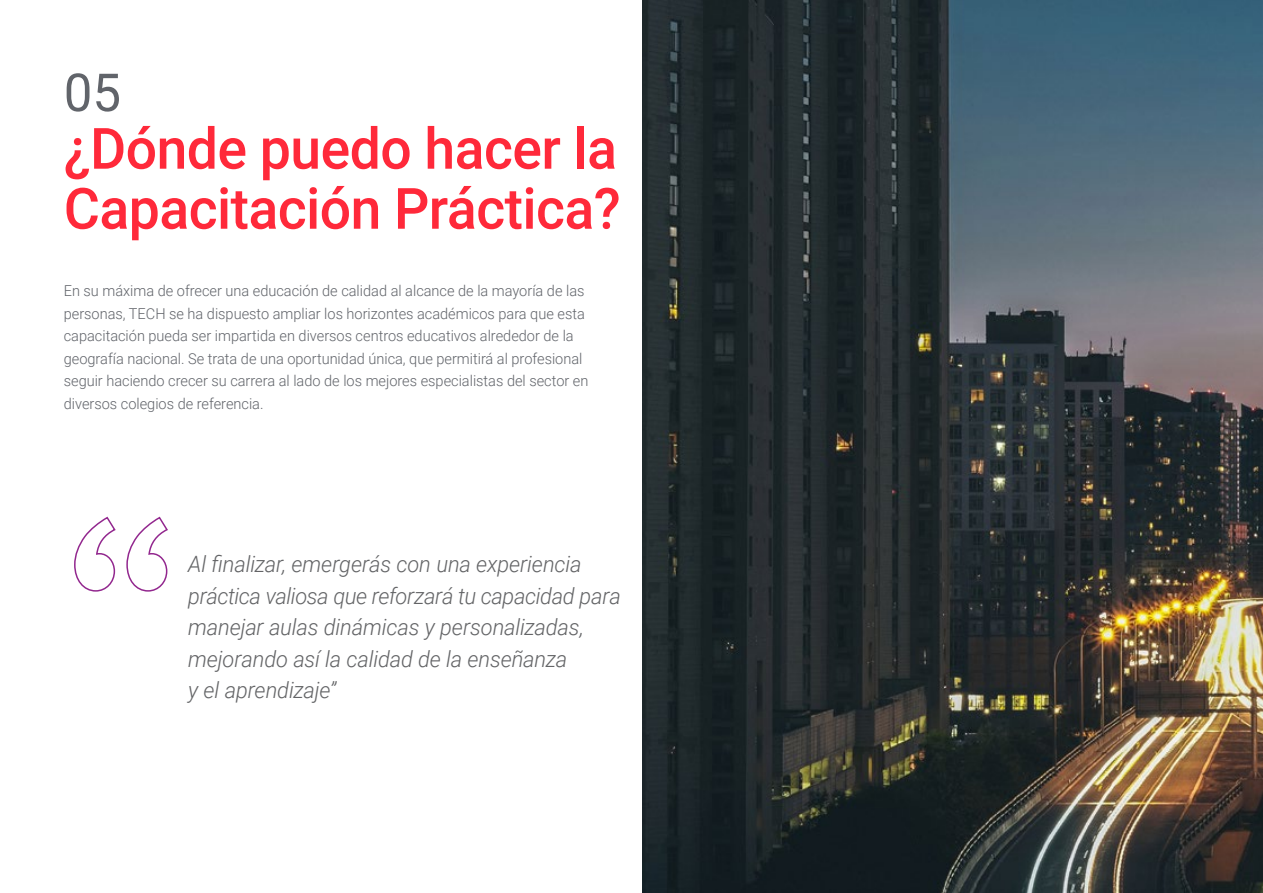
<style>
.page{position:relative;width:1263px;height:893px;background:#fff}
.page>*{position:absolute;margin:0;border:0;box-sizing:border-box;transform-origin:0 0}
.t1{font:500 57px/60px "Roboto";letter-spacing:-.01em;color:#ff293a}
.t2{font:52.5px "Roboto";color:#61646a}
.t3{font:italic 300 22.5px/31.5px "Roboto";letter-spacing:-.01em;color:#636466}
.t4{font:300 15px/22.5px "Roboto";color:#61646a}
</style>
<div class="page">
<svg style="left:74px;top:516px;width:94px;height:76px"></svg>
<img style="left:642px;top:0;width:621px;height:893px">
<h2 class="t2" style="left:64px;top:56px;width:59px">05</h2>
<h1 class="t1" style="left:64px;top:116px;width:558px">¿Dónde puedo hacer la<br>Capacitación Práctica?</h1>
<p class="t4" style="left:64px;top:279px;width:526px">En su máxima de ofrecer una educación de calidad al alcance de la mayoría de las personas, TECH se ha dispuesto ampliar los horizontes académicos para que esta capacitación pueda ser impartida en diversos centros educativos alrededor de la geografía nacional. Se trata de una oportunidad única, que permitirá al profesional seguir haciendo crecer su carrera al lado de los mejores especialistas del sector en diversos colegios de referencia.</p>
<h3 class="t3" style="left:188px;top:548px;width:434px">Al finalizar, emergerás con una experiencia práctica valiosa que reforzará tu capacidad para manejar aulas dinámicas y personalizadas, mejorando así la calidad de la enseñanza<br>y el aprendizaje”</h3>
</div>
